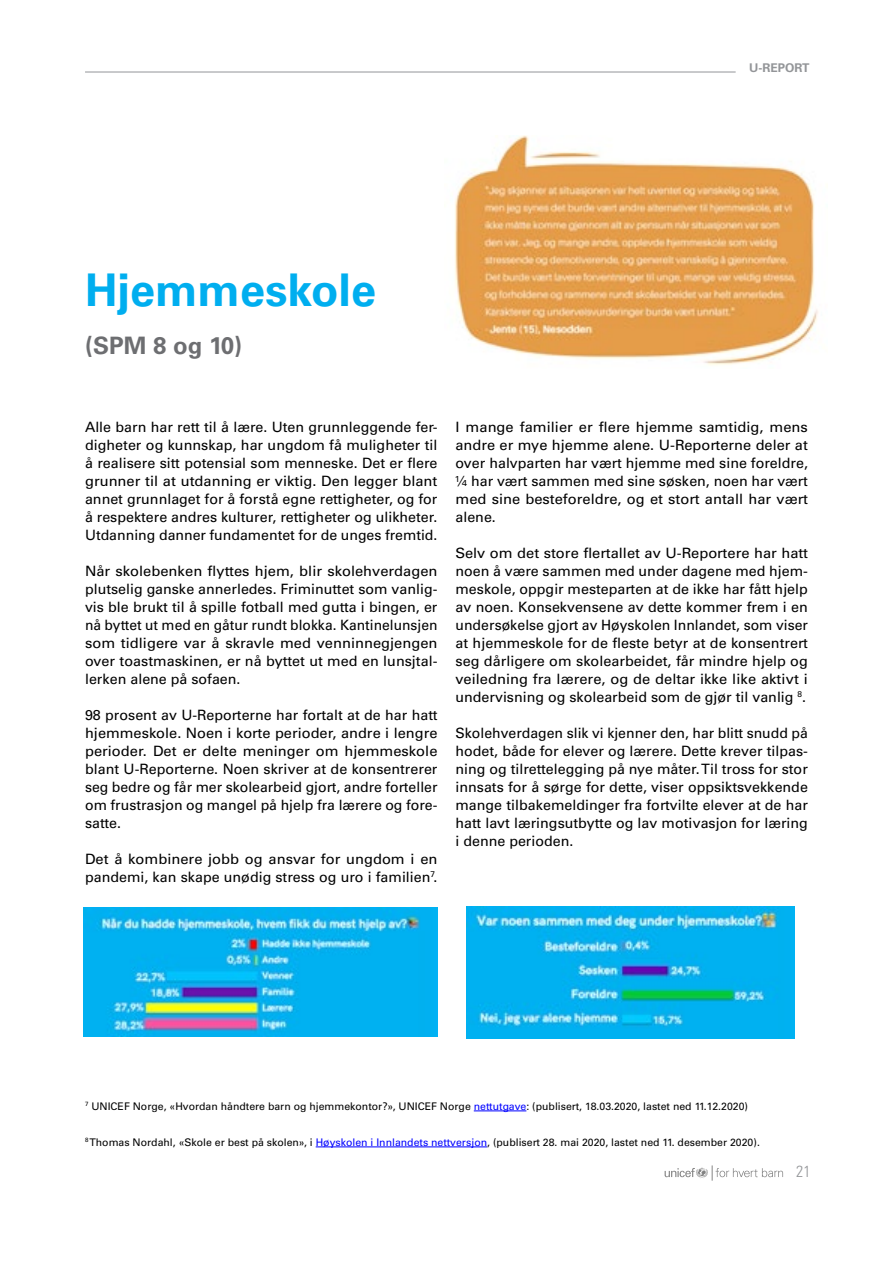
<style>
.page{position:relative;width:893px;height:1263px;background:#fff}
.page>*{position:absolute;margin:0;border:0;box-sizing:border-box;transform-origin:0 0}
.t1{font:700 45px "Univers";color:#00aeef}
.t2{font:700 24px "Univers";color:#6d6e71}
.t3{font:300 condensed 16.05px "Univers";color:#939598}
.t4{font:14.25px/18px "Univers";color:#000;text-align:justify}
.t5{font:700 12px "Univers";color:#939598}
.t6{font:10.5px "Univers";color:#000}
.s1{color:#00f}
</style>
<div class="page">
<svg style="left:665px;top:1165px;width:118px;height:16px"></svg>
<hr style="left:85px;top:72px;width:651px;height:1px;background:#939598">
<hr style="left:474px;top:1110px;width:52px;height:1px;background:#00f">
<hr style="left:316px;top:1146px;width:171px;height:1px;background:#00f">
<img style="left:454px;top:136px;width:365px;height:230px">
<img style="left:467px;top:907px;width:327px;height:131px">
<img style="left:83px;top:907px;width:354px;height:130px">
<p class="t5" style="left:749px;top:61px;width:62px">U-REPORT</p>
<h1 class="t1" style="left:85px;top:264px;width:292px">Hjemmeskole</h1>
<h2 class="t2" style="left:85px;top:331px;width:159px">(SPM 8 og 10)</h2>
<p class="t4" style="left:85px;top:418px;width:354px">Alle barn har rett til å lære. Uten grunnleggende fer&shy;digheter og kunnskap, har ungdom få muligheter til å realisere sitt potensial som menneske. Det er flere grunner til at utdanning er viktig. Den legger blant annet grunnlaget for å forstå egne rettigheter, og for å respektere andres kulturer, rettigheter og ulikheter.<br>Utdanning danner fundamentet for de unges fremtid.</p>
<p class="t4" style="left:85px;top:562px;width:354px">Når skolebenken flyttes hjem, blir skolehverdagen plutselig ganske annerledes. Friminuttet som vanlig&shy;vis ble brukt til å spille fotball med gutta i bingen, er nå byttet ut med en gåtur rundt blokka. Kantinelunsjen som tidligere var å skravle med venninnegjengen over toastmaskinen, er nå byttet ut med en lunsjtal&shy;lerken alene på sofaen.</p>
<p class="t4" style="left:85px;top:706px;width:354px">98 prosent av U-Reporterne har fortalt at de har hatt hjemmeskole. Noen i korte perioder, andre i lengre perioder. Det er delte meninger om hjemmeskole blant U-Reporterne. Noen skriver at de konsentrerer seg bedre og får mer skolearbeid gjort, andre forteller om frustrasjon og mangel på hjelp fra lærere og fore&shy;satte.</p>
<p class="t4" style="left:85px;top:850px;width:354px">Det å kombinere jobb og ansvar for ungdom i en pandemi, kan skape unødig stress og uro i familien<sup>7</sup>.</p>
<p class="t4" style="left:455px;top:418px;width:354px">I mange familier er flere hjemme samtidig, mens andre er mye hjemme alene. U-Reporterne deler at over halvparten har vært hjemme med sine foreldre, ¼ har vært sammen med sine søsken, noen har vært med sine besteforeldre, og et stort antall har vært alene.</p>
<p class="t4" style="left:455px;top:544px;width:354px">Selv om det store flertallet av U-Reportere har hatt noen å være sammen med under dagene med hjem&shy;meskole, oppgir mesteparten at de ikke har fått hjelp av noen. Konsekvensene av dette kommer frem i en undersøkelse gjort av Høyskolen Innlandet, som viser at hjemmeskole for de fleste betyr at de konsentrert seg dårligere om skolearbeidet, får mindre hjelp og veiledning fra lærere, og de deltar ikke like aktivt i undervisning og skolearbeid som de gjør til vanlig <sup>8</sup>.</p>
<p class="t4" style="left:455px;top:724px;width:354px">Skolehverdagen slik vi kjenner den, har blitt snudd på hodet, både for elever og lærere. Dette krever tilpas&shy;ning og tilrettelegging på nye måter. Til tross for stor innsats for å sørge for dette, viser oppsiktsvekkende mange tilbakemeldinger fra fortvilte elever at de har hatt lavt læringsutbytte og lav motivasjon for læring i denne perioden.</p>
<p class="t6" style="left:85px;top:1100px;width:664px"><sup>7</sup> UNICEF Norge, «Hvordan håndtere barn og hjemmekontor?», UNICEF Norge <span class="s1">nettutgave</span>: (publisert, 18.03.2020, lastet ned 11.12.2020)</p>
<p class="t6" style="left:85px;top:1136px;width:676px"><sup>8</sup> Thomas Nordahl, «Skole er best på skolen», i <span class="s1">Høyskolen i Innlandets nettversjon</span>, (publisert 28. mai 2020, lastet ned 11. desember 2020).</p>
<p class="t3" style="left:796px;top:1162px;width:16px">21</p>
</div>
